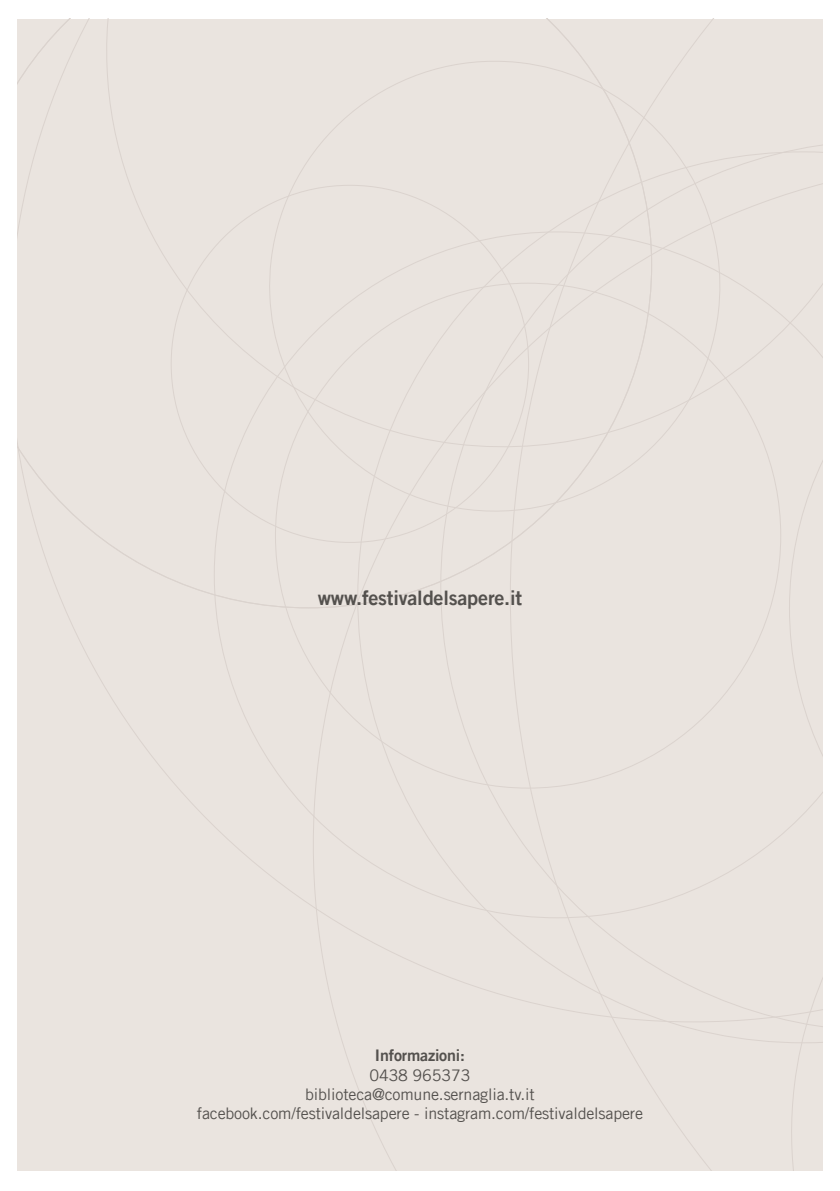
<style>
.page{position:relative;width:840px;height:1191px;background:#fff}
.page>*{position:absolute;margin:0;border:0;box-sizing:border-box;transform-origin:0 0}
.t1{font:20px "Trade Gothic LT Com Bd 2";letter-spacing:-.01em;color:#54514e}
.t2{font:16px/19.2px "Trade Gothic LT Com";letter-spacing:-.01em;color:#54514e;text-align:center}
.t3{font:16px "Trade Gothic LT Com Bd 2";letter-spacing:-.01em;color:#54514e}
</style>
<div class="page">
<div style="left:17px;top:19px;width:805px;height:1151px;background:#eae4df"></div>
<div style="left:357px;top:151px;width:465px;height:892px;background:#eae4df"></div>
<div style="left:777px;top:265px;width:45px;height:905px;background:#eae4df"></div>
<p class="t1" style="left:317px;top:586px;width:206px">www.festivaldelsapere.it</p>
<p class="t3" style="left:374px;top:1045px;width:92px">Informazioni:</p>
<p class="t2" style="left:197px;top:1065px;width:447px">0438 965373<br>biblioteca@comune.sernaglia.tv.it facebook.com/festivaldelsapere - instagram.com/festivaldelsapere</p>
</div>
